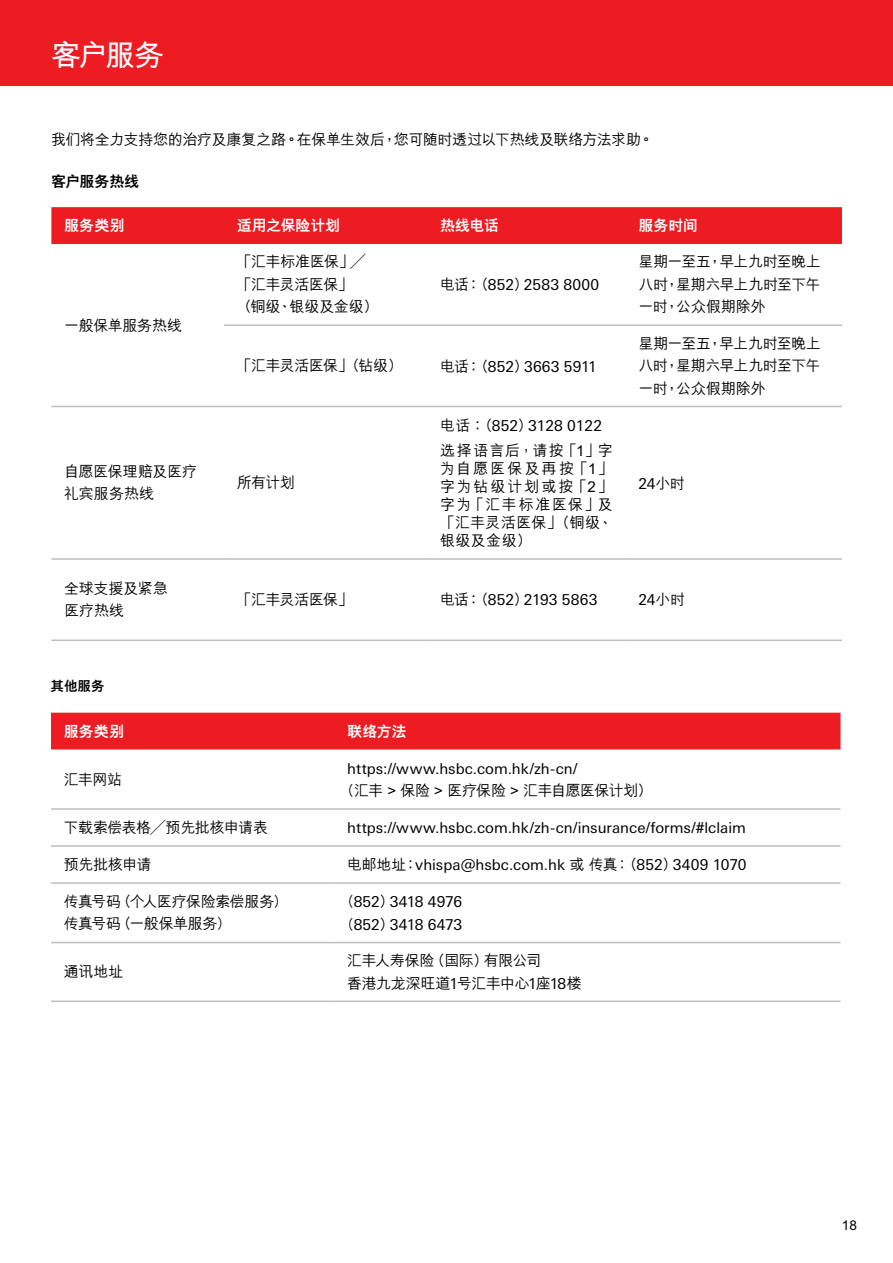
<style>
.page{position:relative;width:893px;height:1263px;background:#fff}
.page>*{position:absolute;margin:0;border:0;box-sizing:border-box;transform-origin:0 0}
.t1{font:700 30px "M Hei PR Cfor HSBC";color:#fff}
.t2{font:500 15px/22.5px "M Hei PR Cfor HSBC";letter-spacing:-.025em;color:#000}
.t3{font:15px/22.5px "Univers Nextfor HSBC";color:#000}
.t4{font:800 15px "M Hei PR Cfor HSBC";letter-spacing:-.005em;color:#fff}
.t5{font:500 15px "M Hei PR Cfor HSBC";letter-spacing:-.045em;color:#000}
.t6{font:500 15px/22.5px "M Hei PR Cfor HSBC";color:#000}
.t7{font:800 15px "M Hei PR Cfor HSBC";letter-spacing:-.01em;color:#000}
.t8{font:800 13.5px "M Hei PR Cfor HSBC";color:#000}
.t9{font:500 13.5px "M Hei H Kfor HSBC";color:#000}
.s1{font-family:"M Hei H Kfor HSBC";font-weight:700}
.s2{font-family:"M Hei PR Cfor HSBC";font-weight:500}
.s3{font-family:"M Hei H Kfor HSBC"}
.s4{font-family:"Univers Nextfor HSBC";font-weight:400}
</style>
<div class="page">
<div style="left:0;top:0;width:893px;height:85px;background:#ed1c23"></div>
<div style="left:51px;top:207px;width:791px;height:37px;background:#ed1c23"></div>
<hr style="left:224px;top:324px;width:203px;height:2px;background:#bcbec0">
<hr style="left:427px;top:324px;width:199px;height:2px;background:#bcbec0">
<hr style="left:626px;top:324px;width:216px;height:2px;background:#bcbec0">
<hr style="left:427px;top:406px;width:199px;height:1px;background:#bcbec0">
<hr style="left:626px;top:406px;width:216px;height:1px;background:#bcbec0">
<hr style="left:51px;top:406px;width:173px;height:1px;background:#bcbec0">
<hr style="left:224px;top:406px;width:203px;height:1px;background:#bcbec0">
<hr style="left:51px;top:558px;width:173px;height:2px;background:#bcbec0">
<hr style="left:224px;top:558px;width:203px;height:2px;background:#bcbec0">
<hr style="left:427px;top:558px;width:199px;height:2px;background:#bcbec0">
<hr style="left:626px;top:558px;width:216px;height:2px;background:#bcbec0">
<hr style="left:51px;top:639px;width:173px;height:2px;background:#bcbec0">
<hr style="left:224px;top:639px;width:203px;height:2px;background:#bcbec0">
<hr style="left:427px;top:639px;width:199px;height:2px;background:#bcbec0">
<hr style="left:626px;top:639px;width:216px;height:2px;background:#bcbec0">
<div style="left:51px;top:713px;width:789px;height:36px;background:#ed1c23"></div>
<hr style="left:51px;top:808px;width:283px;height:2px;background:#bcbec0">
<hr style="left:334px;top:808px;width:506px;height:2px;background:#bcbec0">
<hr style="left:51px;top:845px;width:283px;height:2px;background:#bcbec0">
<hr style="left:334px;top:845px;width:506px;height:2px;background:#bcbec0">
<hr style="left:51px;top:882px;width:283px;height:2px;background:#bcbec0">
<hr style="left:334px;top:882px;width:506px;height:2px;background:#bcbec0">
<hr style="left:51px;top:942px;width:283px;height:1px;background:#bcbec0">
<hr style="left:334px;top:942px;width:506px;height:1px;background:#bcbec0">
<hr style="left:51px;top:1000px;width:283px;height:2px;background:#bcbec0">
<hr style="left:334px;top:1000px;width:506px;height:2px;background:#bcbec0">
<h1 class="t1" style="left:51px;top:40px;width:115px">客户服务</h1>
<p class="t2" style="left:51px;top:128px;width:604px">我们将全力支持您的治疗及康复之路<span class="s1">。</span>在保单生效后<span class="s1">，</span>您可随时透过以下热线及联络方法求助<span class="s1">。</span></p>
<p class="t7" style="left:51px;top:174px;width:90px">客户服务热线</p>
<p class="t4" style="left:64px;top:218px;width:62px">服务类别</p>
<p class="t4" style="left:237px;top:218px;width:105px">适用之保险计划</p>
<p class="t4" style="left:440px;top:218px;width:60px">热线电话</p>
<p class="t4" style="left:638px;top:218px;width:61px">服务时间</p>
<p class="t2" style="left:64px;top:314px;width:120px">一般保单服务热线</p>
<p class="t2" style="left:237px;top:250px;width:143px">「汇丰标准医保」／「汇丰灵活医保」<br>（铜级<span class="s1">、</span>银级及金级）</p>
<p class="t3" style="left:440px;top:273px;width:161px"><span class="s2">电话</span><span class="s1">：</span><span class="s2">（</span>852<span class="s2">）</span>2583 8000</p>
<p class="t2" style="left:237px;top:354px;width:167px">「汇丰灵活医保」（钻级）</p>
<p class="t3" style="left:440px;top:354px;width:158px"><span class="s2">电话</span><span class="s1">：</span><span class="s2">（</span>852<span class="s2">）</span>3663 5911</p>
<p class="t6" style="left:64px;top:460px;width:135px">自愿医保理赔及医疗礼宾服务热线</p>
<p class="t2" style="left:237px;top:471px;width:60px">所有计划</p>
<p class="t3" style="left:440px;top:413px;width:163px"><span class="s2">电话</span><span class="s1">：</span><span class="s2">（</span>852<span class="s2">）</span>3128 0122</p>
<p class="t2" style="left:440px;top:441px;width:174px;line-height:18px;text-align:justify">选择语言后<span class="s3">，</span>请按<span class="s3">「1」</span>字为自愿医保及再按<span class="s3">「1」</span>字为钻级计划或按<span class="s3">「2」</span>字为「汇丰标准医保」及「汇丰灵活医保」（铜级<span class="s3">、</span>银级及金级）</p>
<p class="t2" style="left:638px;top:250px;width:184px;text-align:justify">星期一至五<span class="s1">，</span>早上九时至晚上八时<span class="s1">，</span>星期六早上九时至下午一时<span class="s1">，</span>公众假期除外</p>
<p class="t2" style="left:638px;top:332px;width:184px;text-align:justify">星期一至五<span class="s1">，</span>早上九时至晚上八时<span class="s1">，</span>星期六早上九时至下午一时<span class="s1">，</span>公众假期除外</p>
<p class="t3" style="left:638px;top:471px;width:48px">24<span class="s2">小时</span></p>
<p class="t2" style="left:64px;top:577px;width:105px">全球支援及紧急医疗热线</p>
<p class="t2" style="left:237px;top:588px;width:117px">「汇丰灵活医保」</p>
<p class="t3" style="left:440px;top:588px;width:159px"><span class="s2">电话</span><span class="s1">：</span><span class="s2">（</span>852<span class="s2">）</span>2193 5863</p>
<p class="t3" style="left:638px;top:588px;width:48px">24<span class="s2">小时</span></p>
<p class="t8" style="left:51px;top:679px;width:55px">其他服务</p>
<p class="t4" style="left:64px;top:724px;width:62px">服务类别</p>
<p class="t4" style="left:347px;top:724px;width:61px">联络方法</p>
<p class="t2" style="left:64px;top:767px;width:60px">汇丰网站</p>
<p class="t3" style="left:347px;top:756px;width:232px">https://www.hsbc.com.hk/zh-cn/</p>
<p class="t5" style="left:347px;top:783px;width:307px">(汇丰 <span class="s3">&gt;</span> 保险 <span class="s3">&gt;</span> 医疗保险 <span class="s3">&gt;</span> 汇丰自愿医保计划）</p>
<p class="t2" style="left:64px;top:816px;width:206px">下载索偿表格／预先批核申请表</p>
<p class="t3" style="left:347px;top:816px;width:400px">https://www.hsbc.com.hk/zh-cn/insurance/forms/#lclaim</p>
<p class="t2" style="left:64px;top:853px;width:89px">预先批核申请</p>
<p class="t3" style="left:347px;top:853px;width:401px"><span class="s2">电邮地址</span><span class="s1">：</span>vhispa@hsbc.com.hk <span class="s2">或 传真</span><span class="s1">：</span><span class="s2">（</span>852<span class="s2">）</span>3409 1070</p>
<p class="t2" style="left:64px;top:890px;width:218px">传真号码（个人医疗保险索偿服务)传真号码（一般保单服务)</p>
<p class="t3" style="left:347px;top:890px;width:117px"><span class="s2">(</span>852<span class="s2">）</span>3418 4976 <span class="s2">(</span>852<span class="s2">）</span>3418 6473</p>
<p class="t2" style="left:64px;top:960px;width:61px">通讯地址</p>
<p class="t2" style="left:347px;top:949px;width:236px">汇丰人寿保险（国际）有限公司<br>香港九龙深旺道<span class="s4">1</span>号汇丰中心<span class="s4">1</span>座<span class="s4">18</span>楼</p>
<p class="t9" style="left:842px;top:1215px;width:17px">18</p>
</div>
